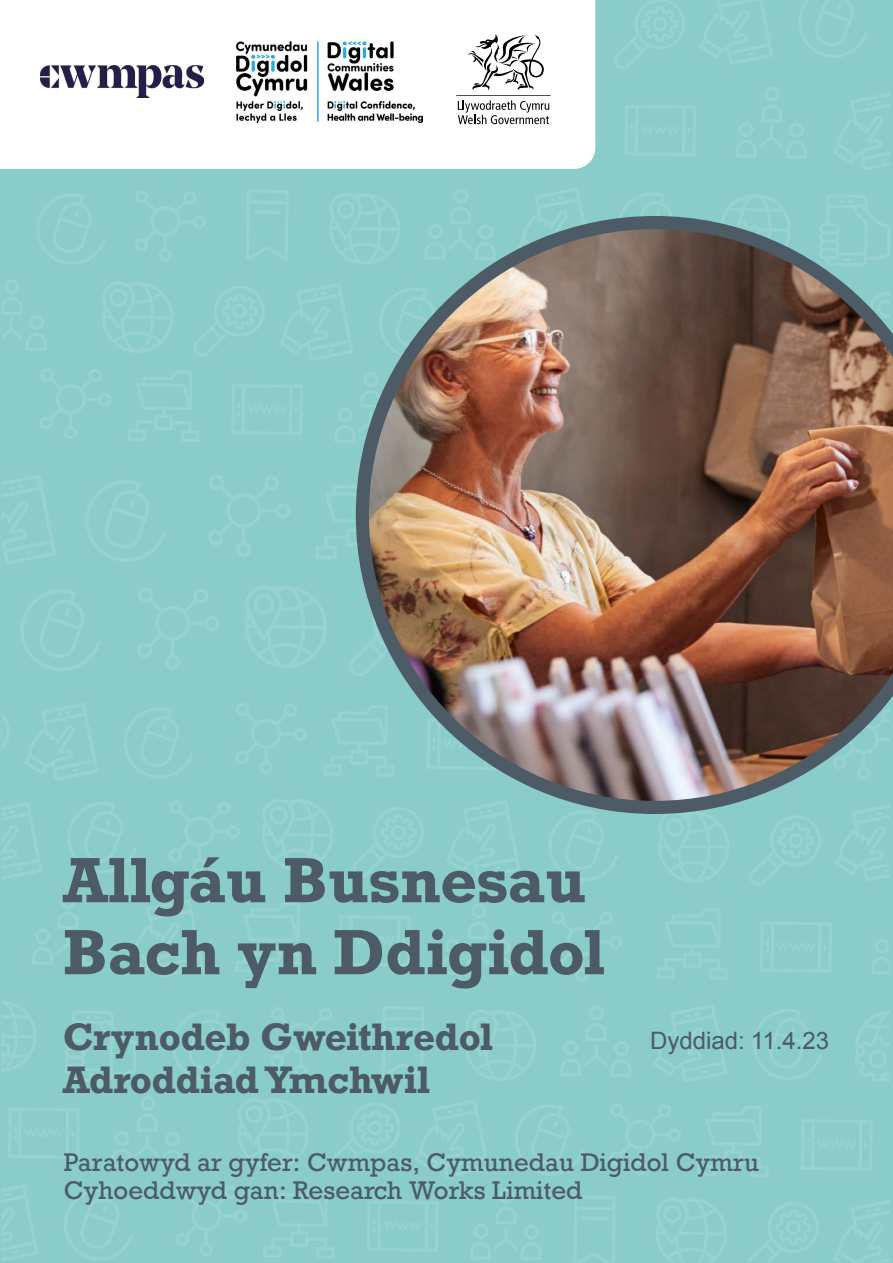
<style>
.page{position:relative;width:893px;height:1263px;background:#fff}
.page>*{position:absolute;margin:0;border:0;box-sizing:border-box;transform-origin:0 0}
.t1{font:700 60px/72px "Rockwell";color:#4c5b66}
.t2{font:700 36px/43.2px "Rockwell";letter-spacing:-.01em;color:#4c5b66}
.t3{font:24px/28.8px "Rockwell";color:#4c5b66}
.t4{font:24px "Arial";color:#4c5b66}
</style>
<div class="page">
<img style="left:0;top:0;width:890px;height:1263px">
<img style="left:356px;top:216px;width:537px;height:598px">
<div style="left:225px;top:35px;width:210px;height:98px;background:#fff"></div>
<img style="left:237px;top:41px;width:186px;height:81px">
<img style="left:40px;top:65px;width:164px;height:33px">
<svg style="left:456px;top:34px;width:95px;height:90px"></svg>
<h1 class="t1" style="left:63px;top:843px;width:544px">Allgáu Busnesau<br>Bach yn Ddigidol</h1>
<h2 class="t2" style="left:63px;top:1015px;width:432px">Crynodeb Gweithredol<br>Adroddiad Ymchwil</h2>
<p class="t4" style="left:650px;top:1025px;width:181px">Dyddiad: 11.4.23</p>
<p class="t3" style="left:64px;top:1148px;width:697px">Paratowyd ar gyfer: Cwmpas, Cymunedau Digidol Cymru<br>Cyhoeddwyd gan: Research Works Limited</p>
</div>
